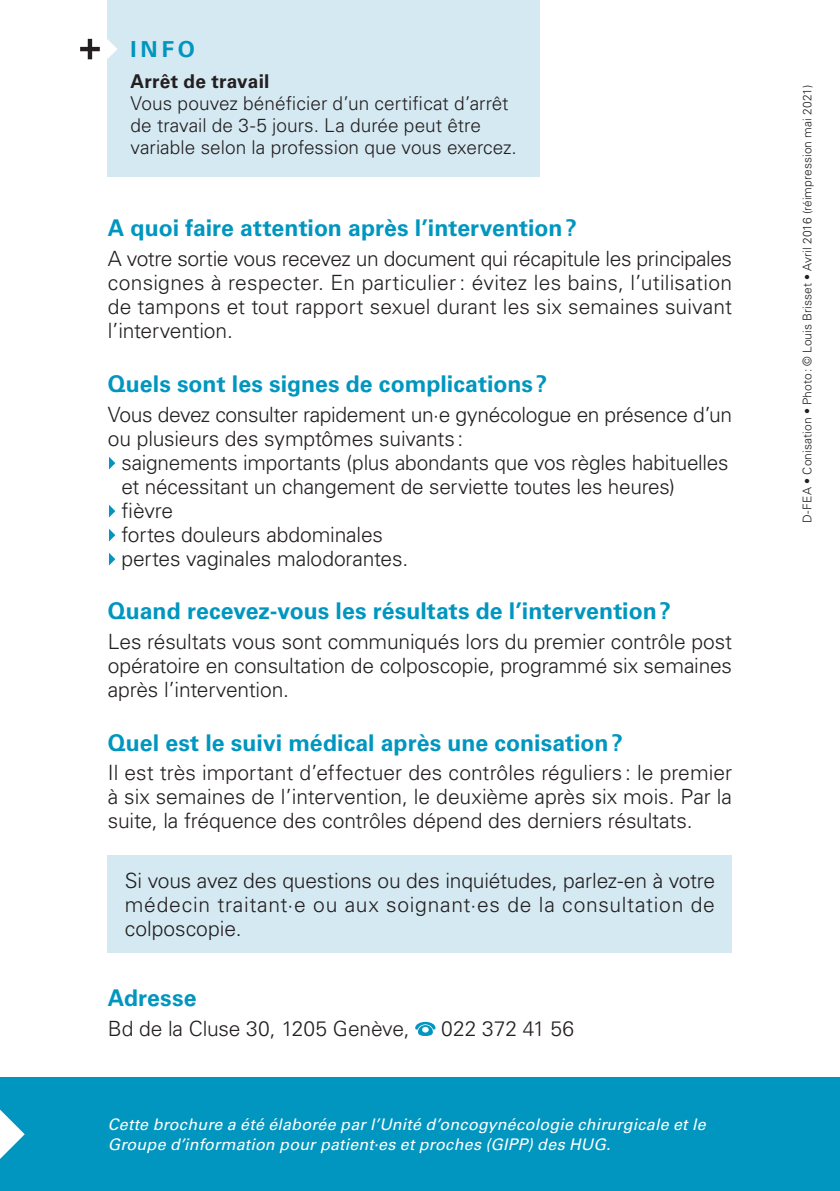
<style>
.page{position:relative;width:840px;height:1191px;background:#fff}
.page>*{position:absolute;margin:0;border:0;box-sizing:border-box;transform-origin:0 0}
.t1{font:700 23px "Univers LT Std";letter-spacing:.005em;color:#0096bf}
.t2{font:700 22px "Univers LT Std";color:#0096bf}
.t3{font:300 21px/24px "Univers LT Std";letter-spacing:-.01em;color:#231f20;text-align:justify}
.t4{font:300 19px/22px "Univers LT Std";color:#231f20}
.t5{font:700 19px "Univers LT Std";letter-spacing:.015em;color:#231f20}
.t6{font:italic 16px/20px "Univers LT Std";letter-spacing:.015em;color:#fff}
.t7{font:300 12px "Univers LT Std";letter-spacing:.01em;color:#231f20}
</style>
<div class="page">
<svg style="left:109px;top:457px;width:6px;height:12px"></svg>
<svg style="left:109px;top:505px;width:6px;height:12px"></svg>
<svg style="left:109px;top:529px;width:6px;height:12px"></svg>
<svg style="left:109px;top:553px;width:6px;height:12px"></svg>
<svg style="left:415px;top:1021px;width:20px;height:15px"></svg>
<div style="left:108px;top:855px;width:623px;height:97px;background:#d5e9f2"></div>
<div style="left:108px;top:0;width:431px;height:176px;background:#d5e9f2"></div>
<svg style="left:80px;top:39px;width:37px;height:20px"></svg>
<div style="left:0;top:1077px;width:839px;height:114px;background:#0096bf"></div>
<svg style="left:0;top:1109px;width:25px;height:50px"></svg>
<p class="t2" style="left:130px;top:36px;width:66px">INFO</p>
<p class="t5" style="left:130px;top:70px;width:140px">Arrêt de travail</p>
<p class="t4" style="left:130px;top:92px;width:387px">Vous pouvez bénéficier d’un certificat d’arrêt de travail de 3-5 jours. La durée peut être variable selon la profession que vous exercez.</p>
<p class="t1" style="left:108px;top:215px;width:470px">A quoi faire attention après l’intervention?</p>
<p class="t3" style="left:108px;top:247px;width:625px">A votre sortie vous recevez un document qui récapitule les principales consignes à respecter. En particulier: évitez les bains, l’utilisation de tampons et tout rapport sexuel durant les six semaines suivant l’intervention.</p>
<p class="t1" style="left:108px;top:370px;width:440px">Quels sont les signes de complications?</p>
<p class="t3" style="left:108px;top:402px;width:625px">Vous devez consulter rapidement un·e gynécologue en présence d’un ou plusieurs des symptômes suivants:</p>
<p class="t3" style="left:121px;top:450px;width:608px;text-align:left">saignements importants (plus abondants que vos règles habituelles et nécessitant un changement de serviette toutes les heures) fièvre<br>fortes douleurs abdominales<br>pertes vaginales malodorantes.</p>
<p class="t1" style="left:108px;top:597px;width:564px">Quand recevez-vous les résultats de l’intervention?</p>
<p class="t3" style="left:108px;top:629px;width:625px">Les résultats vous sont communiqués lors du premier contrôle post opératoire en consultation de colposcopie, programmé six semaines après l’intervention.</p>
<p class="t1" style="left:108px;top:729px;width:516px">Quel est le suivi médical après une conisation?</p>
<p class="t3" style="left:108px;top:761px;width:625px">Il est très important d’effectuer des contrôles réguliers : le premier à six semaines de l’intervention, le deuxième après six mois. Par la suite, la fréquence des contrôles dépend des derniers résultats.</p>
<p class="t3" style="left:125px;top:868px;width:591px">Si vous avez des questions ou des inquiétudes, parlez-en à votre médecin traitant·e ou aux soignant·es de la consultation de colposcopie.</p>
<p class="t1" style="left:108px;top:984px;width:90px">Adresse</p>
<p class="t3" style="left:108px;top:1016px;width:303px">Bd de la Cluse 30, 1205 Genève,</p>
<p class="t3" style="left:441px;top:1016px;width:134px">022 372 41 56</p>
<p class="t6" style="left:108px;top:1114px;width:599px">Cette brochure a été élaborée par l’Unité d’oncogynécologie chirurgicale et le<br>Groupe d’information pour patient·es et proches (GIPP) des HUG.</p>
<p class="t7" style="left:799px;top:523px;width:439px;rotate:-90deg">D-FEA • Conisation • Photo: © Louis Brisset • Avril 2016 (réimpression mai 2021)</p>
</div>
